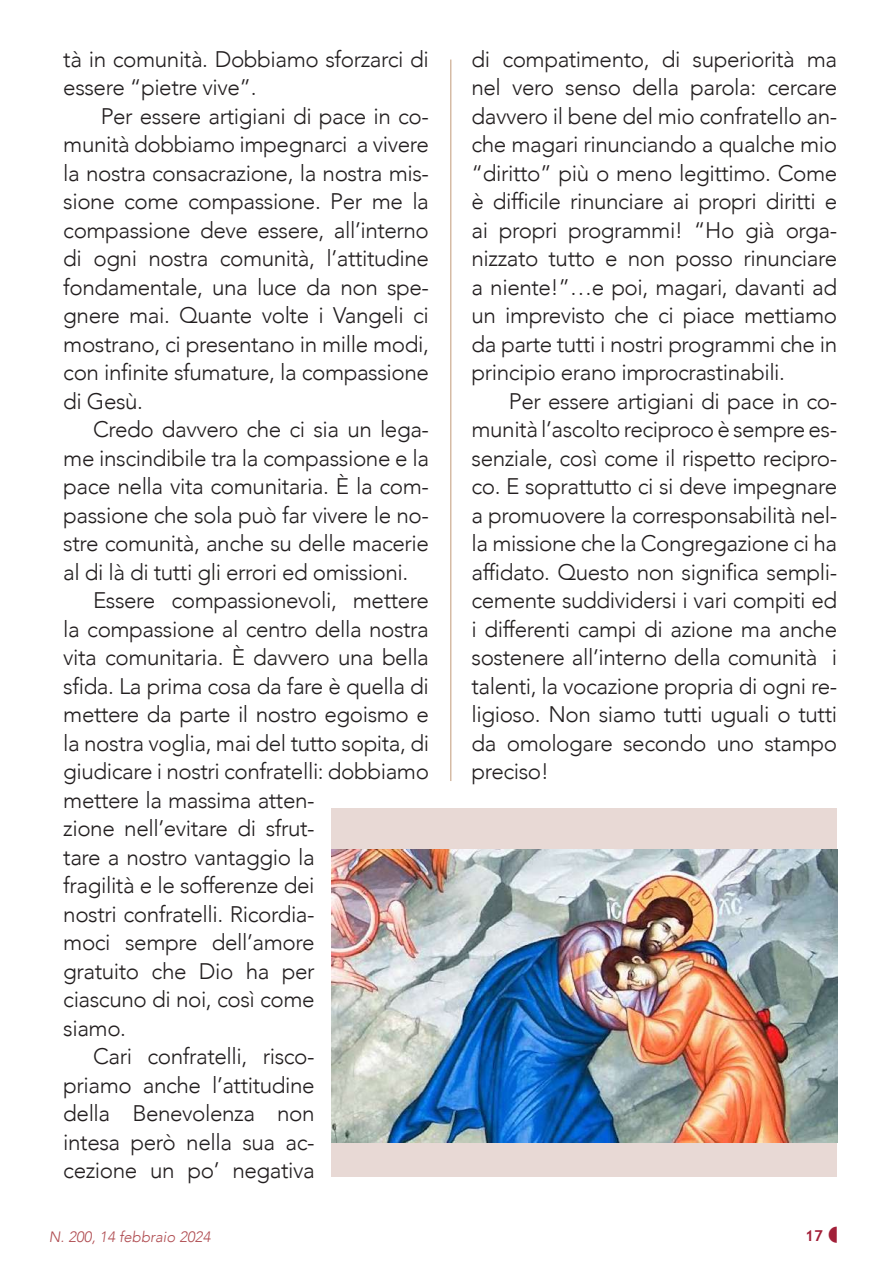
<style>
.page{position:relative;width:893px;height:1263px;background:#fff}
.page>*{position:absolute;margin:0;border:0;box-sizing:border-box;transform-origin:0 0}
.t1{font:300 22.5px/28.5px "Avenir";letter-spacing:-.02em;color:#231f20;text-align:justify}
.t2{font:italic 300 15px "Avenir";color:#b04d52}
.t3{font:700 15px "Trebuchet MS";color:#a22039}
</style>
<div class="page">
<hr style="left:451px;top:60px;width:1px;height:721px;background:#c19a78">
<div style="left:332px;top:808px;width:505px;height:369px;background:#e8d9d5"></div>
<img style="left:332px;top:849px;width:505px;height:293px">
<p class="t1" style="left:63px;top:45px;width:367px">tà in comunità. Dobbiamo sforzarci di essere “pietre vive”.</p>
<p class="t1" style="left:63px;top:102px;width:367px;text-indent:37px">Per essere artigiani di pace in co&shy;munità dobbiamo impegnarci a vivere la nostra consacrazione, la nostra mis&shy;sione come compassione. Per me la compassione deve essere, all’interno di ogni nostra comunità, l’attitudine fondamentale, una luce da non spe&shy;gnere mai. Quante volte i Vangeli ci mostrano, ci presentano in mille modi, con infinite sfumature, la compassione di Gesù.</p>
<p class="t1" style="left:93px;top:415px;width:337px">Credo davvero che ci sia un lega-</p>
<p class="t1" style="left:63px;top:444px;width:367px">me inscindibile tra la compassione e la</p>
<p class="t1" style="left:63px;top:472px;width:367px">pace nella vita comunitaria. È la com-</p>
<p class="t1" style="left:63px;top:501px;width:367px">passione che sola può far vivere le no-</p>
<p class="t1" style="left:63px;top:529px;width:367px">stre comunità, anche su delle macerie</p>
<p class="t1" style="left:63px;top:558px;width:347px">al di là di tutti gli errori ed omissioni.</p>
<p class="t1" style="left:93px;top:586px;width:337px">Essere compassionevoli, mettere</p>
<p class="t1" style="left:63px;top:615px;width:367px">la compassione al centro della nostra</p>
<p class="t1" style="left:63px;top:643px;width:367px">vita comunitaria. È davvero una bella</p>
<p class="t1" style="left:63px;top:672px;width:367px">sfida. La prima cosa da fare è quella di</p>
<p class="t1" style="left:63px;top:700px;width:367px">mettere da parte il nostro egoismo e</p>
<p class="t1" style="left:63px;top:729px;width:367px">la nostra voglia, mai del tutto sopita, di</p>
<p class="t1" style="left:63px;top:757px;width:367px">giudicare i nostri confratelli: dobbiamo</p>
<p class="t1" style="left:63px;top:786px;width:253px">mettere la massima atten-</p>
<p class="t1" style="left:63px;top:814px;width:253px">zione nell’evitare di sfrut-</p>
<p class="t1" style="left:63px;top:843px;width:253px">tare a nostro vantaggio la</p>
<p class="t1" style="left:63px;top:871px;width:253px">fragilità e le sofferenze dei</p>
<p class="t1" style="left:63px;top:900px;width:253px">nostri confratelli. Ricordia-</p>
<p class="t1" style="left:63px;top:928px;width:253px">moci sempre dell’amore</p>
<p class="t1" style="left:63px;top:957px;width:253px">gratuito che Dio ha per</p>
<p class="t1" style="left:63px;top:985px;width:253px">ciascuno di noi, così come</p>
<p class="t1" style="left:63px;top:1014px;width:64px">siamo.</p>
<p class="t1" style="left:93px;top:1042px;width:223px">Cari confratelli, risco-</p>
<p class="t1" style="left:63px;top:1071px;width:253px">priamo anche l’attitudine</p>
<p class="t1" style="left:63px;top:1099px;width:253px">della Benevolenza non</p>
<p class="t1" style="left:63px;top:1128px;width:253px">intesa però nella sua ac-</p>
<p class="t1" style="left:63px;top:1156px;width:253px">cezione un po’ negativa</p>
<p class="t1" style="left:471px;top:45px;width:367px">di compatimento, di superiorità ma nel vero senso della parola: cercare davvero il bene del mio confratello an&shy;che magari rinunciando a qualche mio “diritto” più o meno legittimo. Come è difficile rinunciare ai propri diritti e ai propri programmi! “Ho già orga&shy;nizzato tutto e non posso rinunciare a niente!”…e poi, magari, davanti ad un imprevisto che ci piace mettiamo da parte tutti i nostri programmi che in principio erano improcrastinabili.</p>
<p class="t1" style="left:471px;top:387px;width:367px;text-indent:37px">Per essere artigiani di pace in co&shy;munità l’ascolto reciproco è sempre es&shy;senziale, così come il rispetto recipro&shy;co. E soprattutto ci si deve impegnare a promuovere la corresponsabilità nel&shy;la missione che la Congregazione ci ha affidato. Questo non significa sempli&shy;cemente suddividersi i vari compiti ed i differenti campi di azione ma anche sostenere all’interno della comunità i talenti, la vocazione propria di ogni re&shy;ligioso. Non siamo tutti uguali o tutti da omologare secondo uno stampo preciso!</p>
<p class="t2" style="left:49px;top:1228px;width:163px">N. 200, 14 febbraio 2024</p>
<p class="t3" style="left:805px;top:1226px;width:19px">17</p>
</div>
